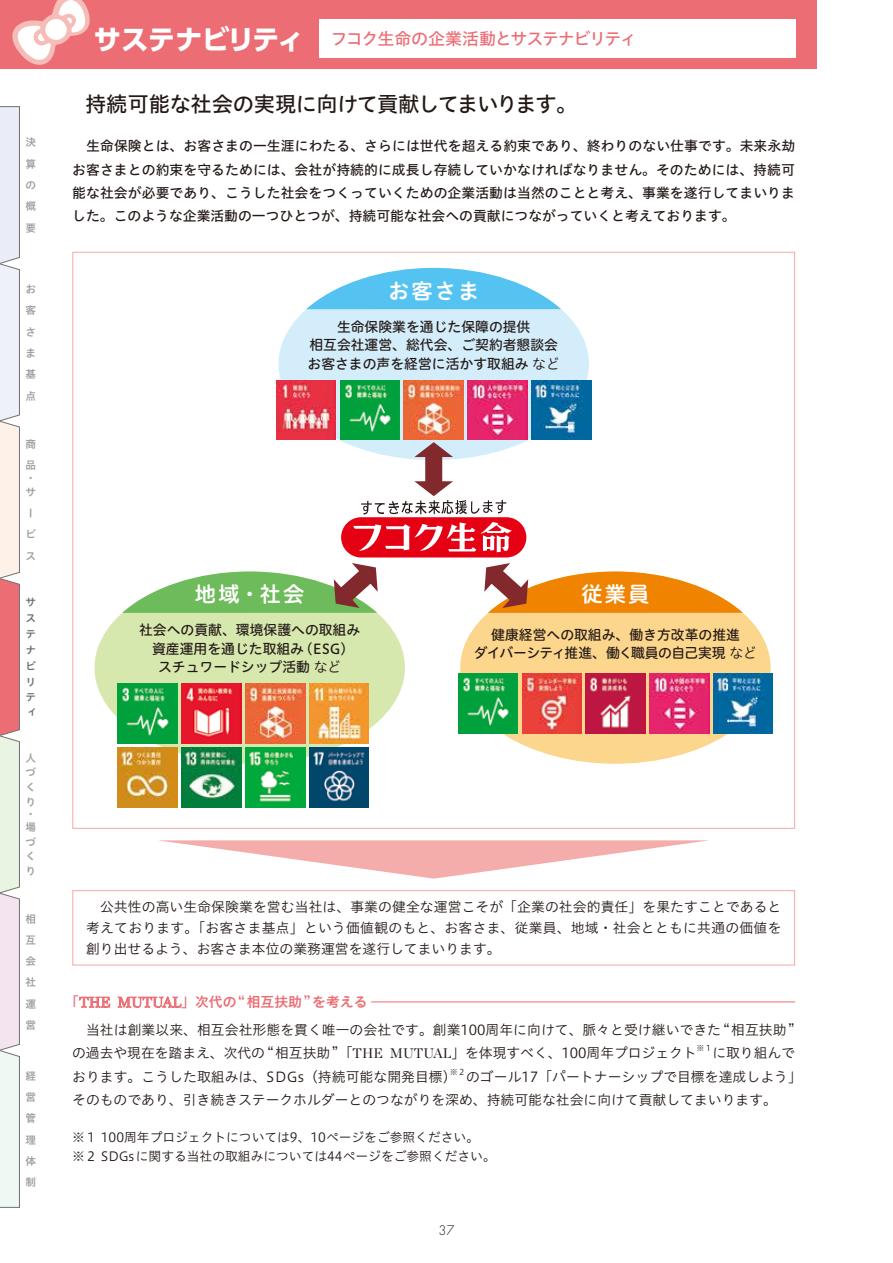
<style>
.page{position:relative;width:893px;height:1263px;background:#fff}
.page>*{position:absolute;margin:0;border:0;box-sizing:border-box;transform-origin:0 0}
.t1{font:21.3px "Hiragino UD Sans Std N W5";letter-spacing:-.025em;color:#231916}
.t2{font:21.3px "Hiragino UD Sans R Std N W6";letter-spacing:.1em;color:#fff}
.t3{font:16.95px "Hiragino UD Sans Std N W5";letter-spacing:-.07em;color:#ec6d74}
.t4{font:13.8px/23.4px "Hiragino UD Sans Std N W3";color:#231916}
.t5{font:13.8px/23.4px "Hiragino UD Sans Std N W5";color:#231916;text-align:justify}
.t6{font:13.8px/18.6px "Hiragino UD Sans R Std N W5";color:#231916;text-align:center}
.t7{font:13.8px "Hiragino UD Sans Std N W6";color:#ec6d74}
.t8{font:12.75px/18.6px "Hiragino UD Sans Std N W3";color:#231916}
.t9{font:300 12.75px "Futura Std";color:#231916}
.t10{font:10.65px/21.3px "Hiragino UD Sans Std N W6";color:#9fa0a0}
.t11{font:10.65px/15.9px "Hiragino UD Sans Std N W6";color:#727171}
.t12{font:8.1px "Hiragino UD Sans Std N W3";color:#231916}
.s1{font-family:"UD Shin Go Pr 6 N";font-weight:700;font-size:27.6px;color:#fff}
.s2{font-family:"Hiragino UD Sans R Std N W3"}
.s3{font-family:"Chronicle Display";font-size:14.4px}
.s4{font-family:"Chronicle Display"}
</style>
<div class="page">
<svg style="left:0;top:106px;width:20px;height:1102px"></svg>
<svg style="left:79px;top:997px;width:31px;height:10px"></svg>
<svg style="left:118px;top:996px;width:63px;height:12px"></svg>
<hr style="left:371px;top:1001px;width:424px;height:1px;background:#ec6d74">
<div style="left:0;top:0;width:816px;height:68px;background:#ec6d74"></div>
<div style="left:319px;top:20px;width:476px;height:38px;background:#fff"></div>
<svg style="left:12px;top:0;width:79px;height:69px"></svg>
<div style="left:72px;top:890px;width:723px;height:75px;border:1px solid #f4adaa"></div>
<div style="left:279px;top:268px;width:310px;height:192px;background:#d3edfb;border-radius:50%"></div>
<svg style="left:306px;top:268px;width:255px;height:41px"></svg>
<img style="left:276px;top:380px;width:60px;height:60px">
<img style="left:340px;top:380px;width:60px;height:60px">
<img style="left:468px;top:380px;width:59px;height:60px">
<img style="left:531px;top:380px;width:60px;height:60px">
<img style="left:404px;top:380px;width:59px;height:60px">
<div style="left:94px;top:571px;width:311px;height:193px;background:#d7e8af;border-radius:50%"></div>
<img style="left:118px;top:747px;width:59px;height:60px">
<img style="left:182px;top:747px;width:59px;height:60px">
<img style="left:245px;top:747px;width:60px;height:60px">
<img style="left:309px;top:747px;width:60px;height:60px">
<img style="left:182px;top:684px;width:59px;height:59px">
<img style="left:309px;top:684px;width:60px;height:59px">
<img style="left:118px;top:684px;width:59px;height:59px">
<img style="left:245px;top:684px;width:60px;height:59px">
<div style="left:460px;top:571px;width:311px;height:193px;background:#fcd68c;border-radius:50%"></div>
<img style="left:458px;top:674px;width:60px;height:59px">
<img style="left:650px;top:674px;width:59px;height:59px">
<img style="left:713px;top:674px;width:60px;height:59px">
<img style="left:522px;top:674px;width:60px;height:59px">
<img style="left:586px;top:674px;width:59px;height:59px">
<svg style="left:414px;top:442px;width:39px;height:15px"></svg>
<svg style="left:122px;top:481px;width:621px;height:141px"></svg>
<div style="left:425px;top:453px;width:17px;height:35px;background:#81292d"></div>
<svg style="left:159px;top:840px;width:550px;height:39px"></svg>
<p class="t10" style="left:26px;top:131px;width:12px;text-align:justify">決算の概要</p>
<p class="t10" style="left:26px;top:278px;width:12px;text-align:justify">お客さま基点</p>
<p class="t10" style="left:26px;top:433px;width:12px">商品</p>
<p class="t10" style="left:26px;top:471px;width:11px;line-height:13.4px">・サ</p>
<p class="t10" style="left:26px;top:502px;width:12px">ービス</p>
<p class="t11" style="left:26px;top:593px;width:12px">サステナビリテ</p>
<p class="t11" style="left:26px;top:704px;width:11px">ィ</p>
<p class="t10" style="left:26px;top:749px;width:12px;line-height:14.9px">人づくり</p>
<p class="t10" style="left:26px;top:808px;width:12px;line-height:12.1px">・場</p>
<p class="t10" style="left:26px;top:833px;width:12px;line-height:14.9px">づくり</p>
<p class="t10" style="left:26px;top:907px;width:12px;text-align:justify">相互会社運営</p>
<p class="t10" style="left:26px;top:1065px;width:12px;text-align:justify">経営管理体制</p>
<p class="t3" style="left:94px;top:25px;width:545px"><span class="s1">サステナビリティ</span> フコク生命の企業活動とサステナビリティ</p>
<h1 class="t1" style="left:85px;top:87px;width:494px">持続可能な社会の実現に向けて貢献してまいります。</h1>
<p class="t5" style="left:72px;top:134px;width:724px">　生命保険とは、お客さまの一生涯にわたる、さらには世代を超える約束であり、終わりのない仕事です。未来永劫お客さまとの約束を守るためには、会社が持続的に成長し存続していかなければなりません。そのためには、持続可能な社会が必要であり、こうした社会をつくっていくための企業活動は当然のことと考え、事業を遂行してまいりました。このような企業活動の一つひとつが、持続可能な社会への貢献につながっていくと考えております。</p>
<h1 class="t2" style="left:388px;top:274px;width:93px">お客さま</h1>
<p class="t6" style="left:307px;top:316px;width:254px">生命保険業を通じた保障の提供<br>相互会社運営、総代会、ご契約者懇談会お客さまの声を経営に活かす取組み <span class="s2">など</span></p>
<h1 class="t2" style="left:195px;top:578px;width:111px">地域・社会</h1>
<h1 class="t2" style="left:581px;top:578px;width:70px">従業員</h1>
<p class="t6" style="left:139px;top:620px;width:223px">社会への貢献、環境保護への取組み資産運用を通じた取組み（ESG）<br>スチュワードシップ活動 <span class="s2">など</span></p>
<p class="t6" style="left:474px;top:624px;width:285px">健康経営への取組み、働き方改革の推進<br>ダイバーシティ推進、働く職員の自己実現 <span class="s2">など</span></p>
<p class="t4" style="left:86px;top:895px;width:697px;line-height:21.3px;text-align:justify">　公共性の高い生命保険業を営む当社は、事業の健全な運営こそが「企業の社会的責任」を果たすことであると考えております。「お客さま基点」という価値観のもと、お客さま、従業員、地域・社会とともに共通の価値を創り出せるよう、お客さま本位の業務運営を遂行してまいります。</p>
<p class="t7" style="left:65px;top:992px;width:304px">「<span class="s3">THE MUTUAL</span>」次代の“相互扶助”を考える</p>
<p class="t4" style="left:72px;top:1017px;width:724px">　当社は創業以来、相互会社形態を貫く唯一の会社です。創業100周年に向けて、脈々と受け継いできた“相互扶助”の過去や現在を踏まえ、次代の“相互扶助”「<span class="s4">THE MUTUAL</span>」を体現すべく、100周年プロジェクト</p>
<p class="t12" style="left:696px;top:1042px;width:18px">※１</p>
<p class="t4" style="left:712px;top:1040px;width:84px">に取り組んで</p>
<p class="t4" style="left:72px;top:1064px;width:386px">おります。こうした取組みは、SDGs（持続可能な開発目標）</p>
<p class="t12" style="left:450px;top:1065px;width:18px">※２</p>
<p class="t4" style="left:72px;top:1064px;width:731px;text-indent:394px">のゴール17「パートナーシップで目標を達成しよう」そのものであり、引き続きステークホルダーとのつながりを深め、持続可能な社会に向けて貢献してまいります。</p>
<p class="t8" style="left:72px;top:1127px;width:425px">※１ 100周年プロジェクトについては9、10ページをご参照ください。<br>※２ SDGsに関する当社の取組みについては44ページをご参照ください。</p>
<p class="t9" style="left:439px;top:1223px;width:17px">37</p>
</div>
